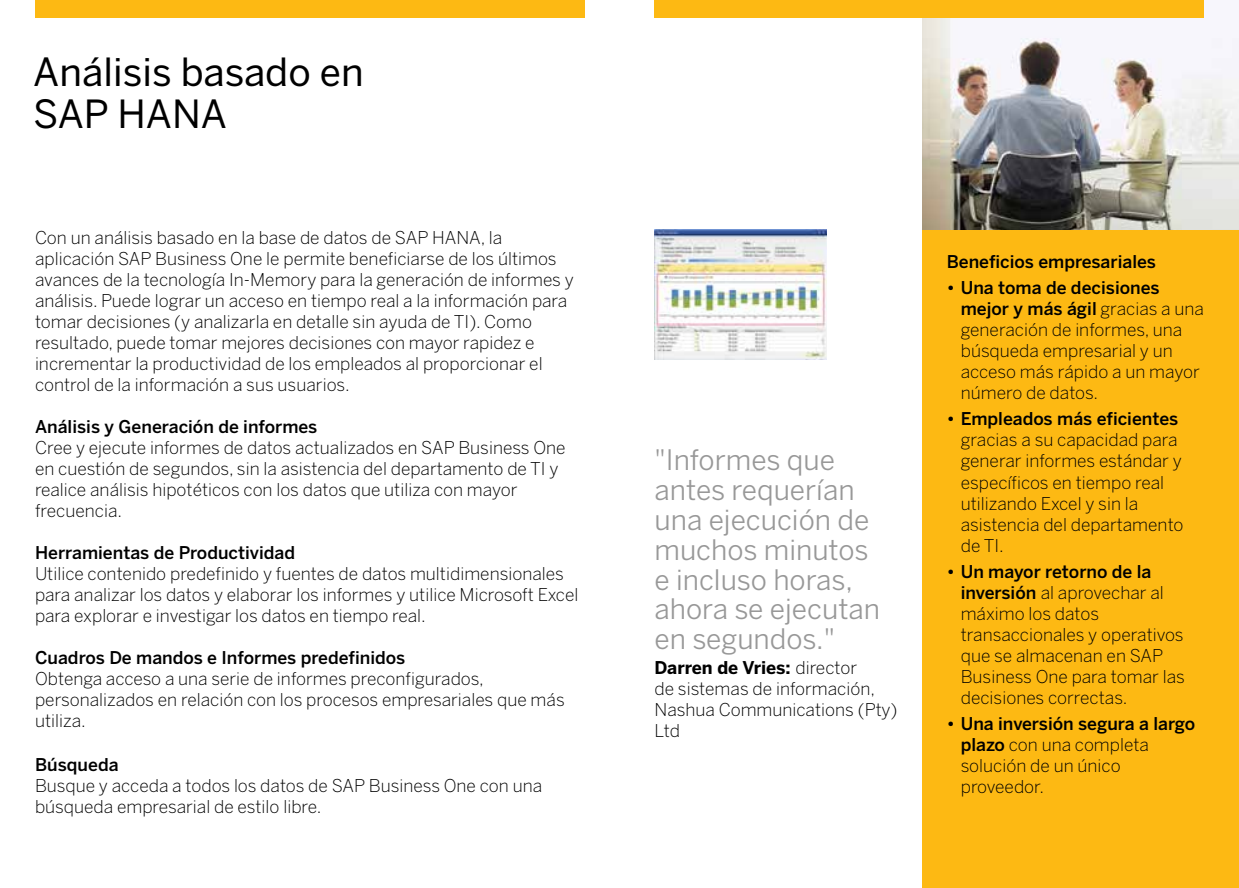
<style>
.page{position:relative;width:1239px;height:888px;background:#fff}
.page>*{position:absolute;margin:0;border:0;box-sizing:border-box;transform-origin:0 0}
.t1{font:38.5px/42px "Benton Sans";color:#000}
.t2{font:28px/29.8px "Benton Sans";color:#989898}
.t3{font:300 17.5px/21px "Benton Sans";color:#000}
.t4{font:500 17.5px "Benton Sans";color:#000}
.s1{font-weight:700}
.s2{font-weight:500}
</style>
<div class="page">
<div style="left:922px;top:0;width:317px;height:887px;background:#fdb913"></div>
<div style="left:35px;top:0;width:549px;height:18px;background:#fdb913"></div>
<img style="left:922px;top:0;width:317px;height:230px">
<img style="left:655px;top:230px;width:171px;height:129px">
<div style="left:654px;top:0;width:550px;height:18px;background:#fdb913"></div>
<h1 class="t1" style="left:33px;top:51px;width:332px">Análisis basado en<br>SAP HANA</h1>
<p class="t3" style="left:35px;top:226px;width:540px">Con un análisis basado en la base de datos de SAP HANA, la aplicación SAP Business One le permite beneficiarse de los últimos avances de la tecnología In-Memory para la generación de informes y análisis. Puede lograr un acceso en tiempo real a la información para tomar decisiones (y analizarla en detalle sin ayuda de TI). Como resultado, puede tomar mejores decisiones con mayor rapidez e incrementar la productividad de los empleados al proporcionar el control de la información a sus usuarios.</p>
<p class="t4" style="left:35px;top:416px;width:284px">Análisis y generación de informes</p>
<p class="t3" style="left:35px;top:436px;width:532px">Cree y ejecute informes de datos actualizados en SAP Business One en cuestión de segundos, sin la asistencia del departamento de TI y realice análisis hipotéticos con los datos que utiliza con mayor frecuencia.</p>
<p class="t4" style="left:35px;top:542px;width:262px">Herramientas de productividad</p>
<p class="t3" style="left:35px;top:562px;width:545px">Utilice contenido predefinido y fuentes de datos multidimensionales para analizar los datos y elaborar los informes y utilice Microsoft Excel para explorar e investigar los datos en tiempo real.</p>
<p class="t4" style="left:35px;top:647px;width:372px">Cuadros de mandos e i nformes predefinidos</p>
<p class="t3" style="left:35px;top:667px;width:531px">Obtenga acceso a una serie de informes preconfigurados, personalizados en relación con los procesos empresariales que más utiliza.</p>
<p class="t4" style="left:35px;top:753px;width:85px">Búsqueda</p>
<p class="t3" style="left:35px;top:774px;width:509px">Busque y acceda a todos los datos de SAP Business One con una búsqueda empresarial de estilo libre.</p>
<h2 class="t2" style="left:654px;top:445px;width:227px">"Informes que antes requerían una ejecución de muchos minutos e incluso horas, ahora se ejecutan en segundos."</h2>
<p class="t3" style="left:654px;top:656px;width:244px"><span class="s1">Darren de Vries:</span> director<br>de sistemas de información,<br>Nashua Communications (Pty)<br>Ltd</p>
<p class="t4" style="left:947px;top:251px;width:211px">Beneficios empresariales</p>
<p class="t3" style="left:961px;top:277px;width:245px;text-indent:-14px"><span class="s2">• Una toma de decisiones mejor y más ágil</span> gracias a una generación de informes, una búsqueda empresarial y un acceso más rápido a un mayor número de datos.</p>
<p class="t4" style="left:947px;top:408px;width:233px">• Empleados más eficientes</p>
<p class="t3" style="left:961px;top:429px;width:224px">gracias a su capacidad para generar informes estándar y específicos en tiempo real utilizando Excel y sin la asistencia del departamento de TI.</p>
<p class="t3" style="left:961px;top:560px;width:226px;text-indent:-14px"><span class="s2">• Un mayor retorno de la inversión</span> al aprovechar al máximo los datos transaccionales y operativos que se almacenan en SAP<br>Business One para tomar las decisiones correctas.</p>
<p class="t3" style="left:961px;top:713px;width:236px;text-indent:-14px"><span class="s2">• Una inversión segura a largo plazo</span> con una completa solución de un único proveedor.</p>
</div>
